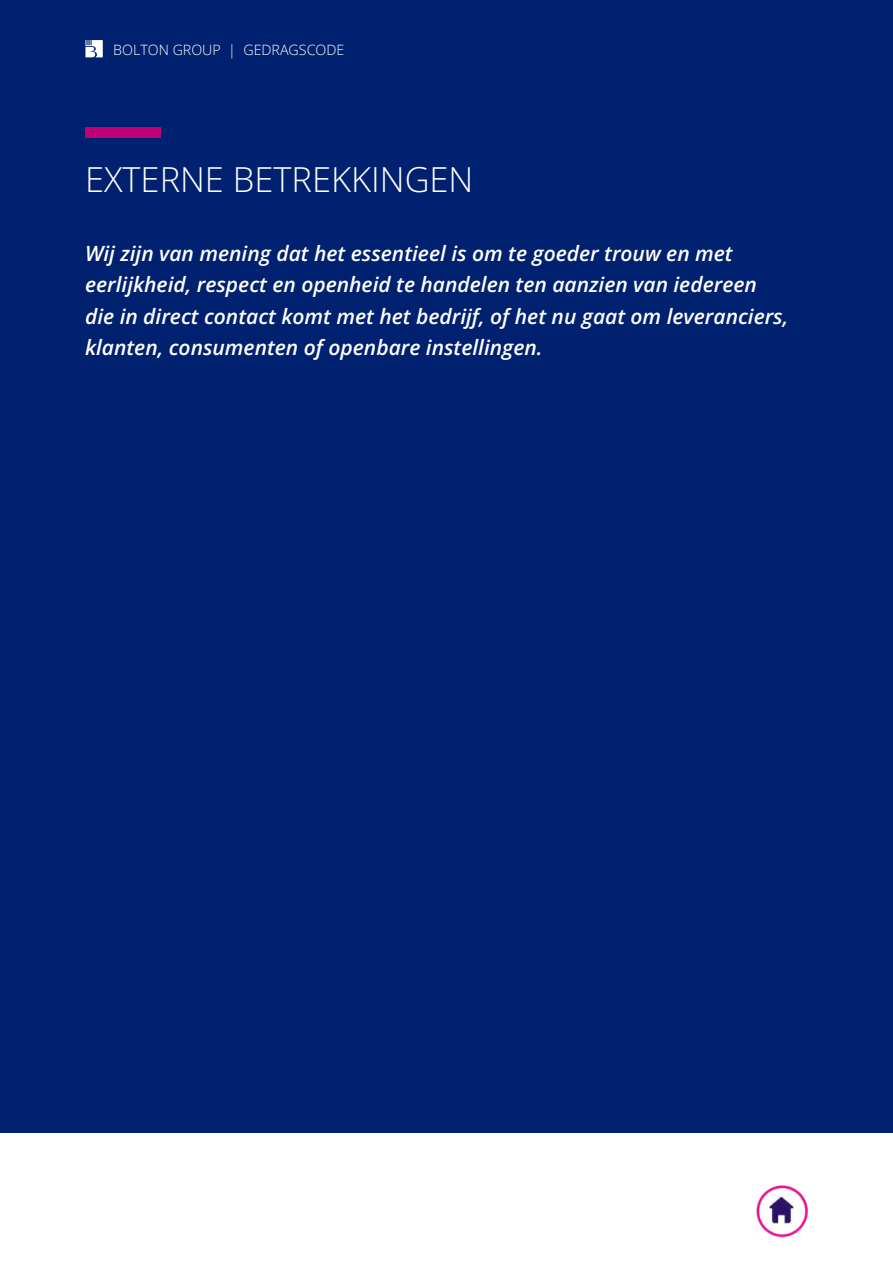
<style>
.page{position:relative;width:893px;height:1263px;background:#fff}
.page>*{position:absolute;margin:0;border:0;box-sizing:border-box;transform-origin:0 0}
.t1{font:300 34.5px "Open Sans";color:#fff}
.t2{font:italic 600 21px/31.5px "Open Sans";color:#fff}
.t3{font:300 14.25px "Open Sans";color:#fff}
</style>
<div class="page">
<div style="left:0;top:0;width:893px;height:1132px;background:#00216f"></div>
<svg style="left:85px;top:40px;width:18px;height:17px"></svg>
<div style="left:85px;top:128px;width:76px;height:10px;background:#c10077"></div>
<img style="left:756px;top:1185px;width:52px;height:52px">
<p class="t3" style="left:113px;top:40px;width:232px">BOLTON GROUP | GEDRAGSCODE</p>
<h1 class="t1" style="left:85px;top:155px;width:390px">EXTERNE BETREKKINGEN</h1>
<p class="t2" style="left:85px;top:236px;width:705px">Wij zijn van mening dat het essentieel is om te goeder trouw en met eerlijkheid, respect en openheid te handelen ten aanzien van iedereen die in direct contact komt met het bedrijf, of het nu gaat om leveranciers, klanten, consumenten of openbare instellingen.</p>
</div>
